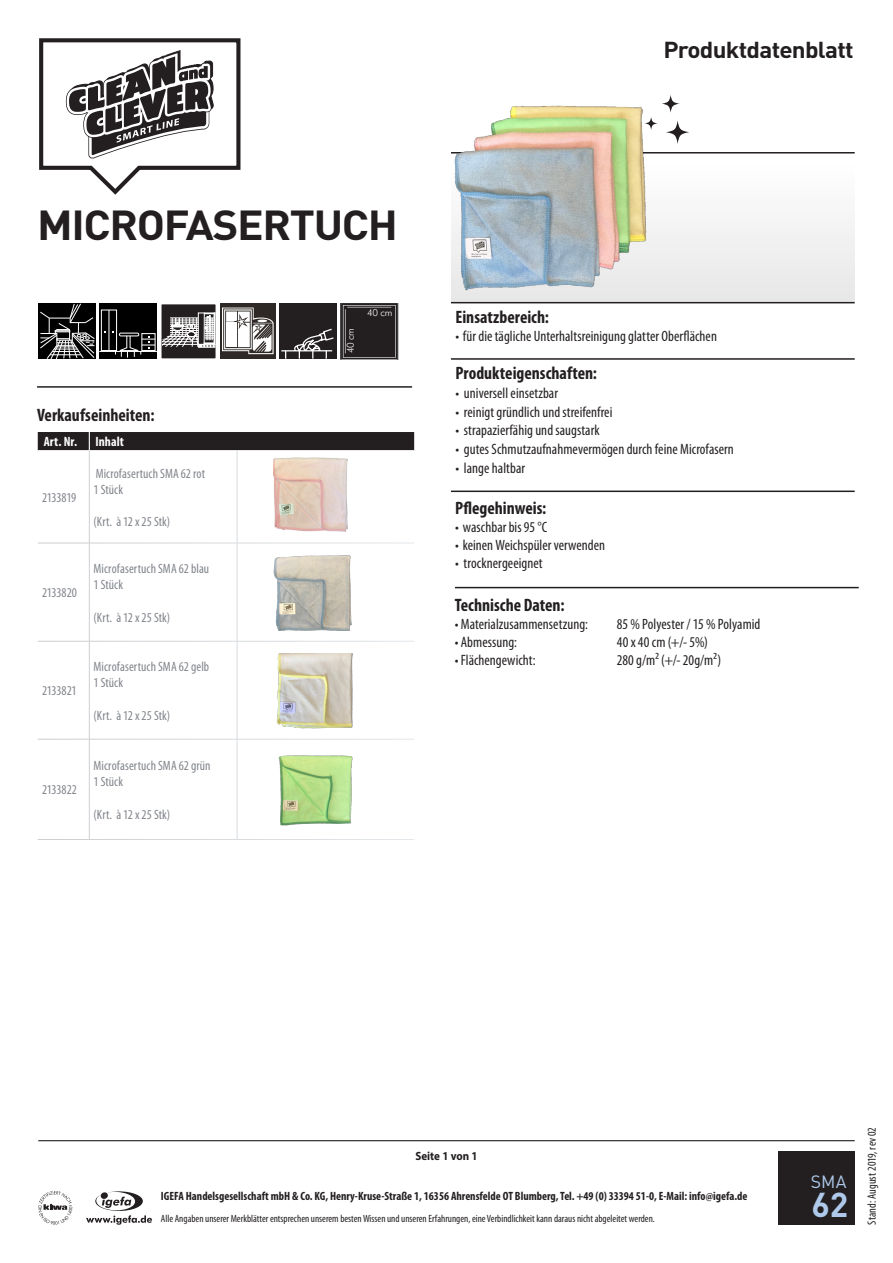
<style>
.page{position:relative;width:893px;height:1263px;background:#fff}
.page>*{position:absolute;margin:0;border:0;box-sizing:border-box;transform-origin:0 0}
.t1{font:700 41.4px "DIN";letter-spacing:-.03em;color:#231f20;scale:1.06 1}
.t2{font:700 34.05px "DIN";color:#aec9ea}
.t3{font:700 22.8px "DIN";letter-spacing:-.03em;color:#231f20;scale:1.06 1}
.t4{font:700 condensed 18px "Myriad Pro";color:#231f20}
.t5{font:17.55px "DIN";color:#aec9ea}
.H4_Aufzählung{font:condensed 15px "Myriad Pro";letter-spacing:.005em;color:#231f20}
.H3_Fließtext_5mm_Abs{font:condensed 15px "Myriad Pro";letter-spacing:.005em;color:#231f20}
.t6{font:condensed 13.5px "Myriad Pro";letter-spacing:.01em;color:#81858b}
.t7{font:condensed 13.5px "Myriad Pro";letter-spacing:-.015em;color:#81858b}
.t8{font:700 condensed 13.5px "Myriad Pro";letter-spacing:.01em;color:#fff}
.t9{font:700 condensed 12px "Myriad Pro";color:#231f20}
.t10{font:condensed 12px "Myriad Pro";letter-spacing:.01em;color:#231f20}
.t11{font:700 12px "Myriad Pro";color:#231f20;scale:.92 1}
.t12{font:condensed 10.5px "Myriad Pro";color:#231f20}
.t13{font:300 9.75px "Futura BT";letter-spacing:-.02em;color:#fff}
</style>
<div class="page">
<div style="left:451px;top:83px;width:404px;height:219px;background:linear-gradient(to bottom,#fff,#eaeaea)"></div>
<svg style="left:39px;top:38px;width:202px;height:157px"></svg>
<svg style="left:86px;top:1191px;width:66px;height:34px"></svg>
<div style="left:101px;top:1192px;width:7px;height:7px;background:#231f20;border-radius:50%"></div>
<svg style="left:38px;top:1191px;width:34px;height:34px"></svg>
<hr style="left:451px;top:358px;width:404px;height:2px;background:#231f20">
<hr style="left:451px;top:152px;width:404px;height:2px;background:#231f20">
<hr style="left:451px;top:302px;width:404px;height:1px;background:#231f20">
<hr style="left:38px;top:1140px;width:817px;height:1px;background:#231f20">
<div style="left:778px;top:1151px;width:77px;height:74px;background:#231f20"></div>
<svg style="left:662px;top:95px;width:17px;height:18px"></svg>
<svg style="left:666px;top:121px;width:23px;height:23px"></svg>
<svg style="left:645px;top:117px;width:13px;height:13px"></svg>
<img style="left:451px;top:100px;width:203px;height:190px">
<hr style="left:451px;top:491px;width:404px;height:1px;background:#231f20">
<hr style="left:455px;top:587px;width:404px;height:1px;background:#231f20">
<div style="left:38px;top:303px;width:58px;height:56px;background:#000"></div>
<svg style="left:40px;top:303px;width:55px;height:56px"></svg>
<div style="left:99px;top:303px;width:58px;height:56px;background:#000"></div>
<div style="left:101px;top:309px;width:16px;height:42px;border:1px solid #fff"></div>
<hr style="left:108px;top:310px;width:1px;height:40px;background:#fff">
<hr style="left:99px;top:351px;width:58px;height:1px;background:#fff">
<svg style="left:112px;top:331px;width:43px;height:27px"></svg>
<div style="left:161px;top:304px;width:55px;height:55px;background:#231f20"></div>
<svg style="left:163px;top:313px;width:51px;height:35px"></svg>
<div style="left:340px;top:303px;width:58px;height:56px;border:1px solid #57585a"></div>
<svg style="left:343px;top:305px;width:53px;height:53px"></svg>
<div style="left:279px;top:303px;width:58px;height:56px;background:#231f20"></div>
<svg style="left:281px;top:328px;width:53px;height:31px"></svg>
<div style="left:38px;top:432px;width:376px;height:18px;background:#231f20"></div>
<hr style="left:37px;top:386px;width:375px;height:2px;background:#231f20">
<div style="left:220px;top:303px;width:55px;height:56px;background:#2e2926"></div>
<svg style="left:222px;top:308px;width:52px;height:46px"></svg>
<img style="left:273px;top:458px;width:74px;height:73px">
<img style="left:274px;top:555px;width:78px;height:75px">
<img style="left:277px;top:653px;width:76px;height:76px">
<img style="left:278px;top:755px;width:75px;height:71px">
<p class="t1" style="left:37px;top:198px;width:342px">MICROFASERTUCH</p>
<p class="t4" style="left:37px;top:404px;width:119px">Verkaufseinheiten:</p>
<p class="t8" style="left:44px;top:433px;width:35px">Art. Nr.</p>
<p class="t8" style="left:95px;top:433px;width:30px">Inhalt</p>
<p class="t7" style="left:42px;top:489px;width:36px">2133819</p>
<p class="t6" style="left:42px;top:584px;width:36px">2133820</p>
<p class="t7" style="left:42px;top:683px;width:36px">2133821</p>
<p class="t6" style="left:42px;top:782px;width:36px">2133822</p>
<p class="t6" style="left:96px;top:465px;width:111px">Microfasertuch SMA 62 rot</p>
<p class="t6" style="left:94px;top:481px;width:31px">1 Stück</p>
<p class="t6" style="left:94px;top:514px;width:78px">(Krt. à 12 x 25 Stk)</p>
<p class="t6" style="left:94px;top:560px;width:117px">Microfasertuch SMA 62 blau</p>
<p class="t6" style="left:94px;top:576px;width:31px">1 Stück</p>
<p class="t6" style="left:94px;top:609px;width:78px">(Krt. à 12 x 25 Stk)</p>
<p class="t6" style="left:94px;top:658px;width:117px">Microfasertuch SMA 62 gelb</p>
<p class="t6" style="left:94px;top:674px;width:31px">1 Stück</p>
<p class="t6" style="left:94px;top:707px;width:78px">(Krt. à 12 x 25 Stk)</p>
<p class="t6" style="left:94px;top:757px;width:119px">Microfasertuch SMA 62 grün</p>
<p class="t6" style="left:94px;top:774px;width:31px">1 Stück</p>
<p class="t6" style="left:94px;top:806px;width:78px">(Krt. à 12 x 25 Stk)</p>
<p class="t13" style="left:344px;top:353px;width:27px;rotate:-90deg">40 cm</p>
<p class="t13" style="left:367px;top:307px;width:27px">40 cm</p>
<p class="t3" style="left:663px;top:35px;width:181px">Produktdatenblatt</p>
<p class="t4" style="left:455px;top:305px;width:95px">Einsatzbereich:</p>
<p class="H4_Aufzählung" style="left:455px;top:327px;width:263px">• für die tägliche Unterhaltsreinigung glatter Oberflächen</p>
<p class="t4" style="left:455px;top:362px;width:143px">Produkteigenschaften:</p>
<p class="H4_Aufzählung" style="left:455px;top:384px;width:104px">• universell einsetzbar</p>
<p class="H4_Aufzählung" style="left:455px;top:403px;width:158px">• reinigt gründlich und streifenfrei</p>
<p class="H4_Aufzählung" style="left:455px;top:421px;width:146px">• strapazierfähig und saugstark</p>
<p class="H4_Aufzählung" style="left:455px;top:440px;width:280px">• gutes Schmutzaufnahmevermögen durch feine Microfasern</p>
<p class="H3_Fließtext_5mm_Abs" style="left:455px;top:459px;width:71px">• lange haltbar</p>
<p class="t4" style="left:455px;top:497px;width:93px">Pflegehinweis:</p>
<p class="H4_Aufzählung" style="left:455px;top:518px;width:93px">• waschbar bis 95 °C</p>
<p class="H4_Aufzählung" style="left:455px;top:536px;width:151px">• keinen Weichspüler verwenden</p>
<p class="H4_Aufzählung" style="left:455px;top:554px;width:89px">• trocknergeeignet</p>
<p class="t4" style="left:455px;top:593px;width:111px">Technische Daten:</p>
<p class="H4_Aufzählung" style="left:455px;top:615px;width:135px">• Materialzusammensetzung:</p>
<p class="H4_Aufzählung" style="left:617px;top:615px;width:145px">85 % Polyester / 15 % Polyamid</p>
<p class="H4_Aufzählung" style="left:455px;top:633px;width:64px">• Abmessung:</p>
<p class="H4_Aufzählung" style="left:617px;top:633px;width:93px">40 x 40 cm (+/- 5%)</p>
<p class="H4_Aufzählung" style="left:455px;top:651px;width:82px">• Flächengewicht:</p>
<p class="H4_Aufzählung" style="left:617px;top:651px;width:106px">280 g/m² (+/- 20g/m²)</p>
<p class="t11" style="left:415px;top:1148px;width:69px">Seite 1 von 1</p>
<p class="t9" style="left:161px;top:1188px;width:588px">IGEFA Handelsgesellschaft mbH &amp; Co. KG, Henry-Kruse-Straße 1, 16356 Ahrensfelde OT Blumberg, Tel. +49 (0) 33394 51-0, E-Mail: info@igefa.de</p>
<p class="t12" style="left:161px;top:1212px;width:495px">Alle Angaben unserer Merkblätter entsprechen unserem besten Wissen und unseren Erfahrungen, eine Verbindlichkeit kann daraus nicht abgeleitet werden.</p>
<p class="t5" style="left:811px;top:1170px;width:37px">SMA</p>
<p class="t2" style="left:811px;top:1182px;width:39px">62</p>
<p class="t10" style="left:865px;top:1225px;width:99px;rotate:-90deg">Stand: August 2019, rev 02</p>
</div>
